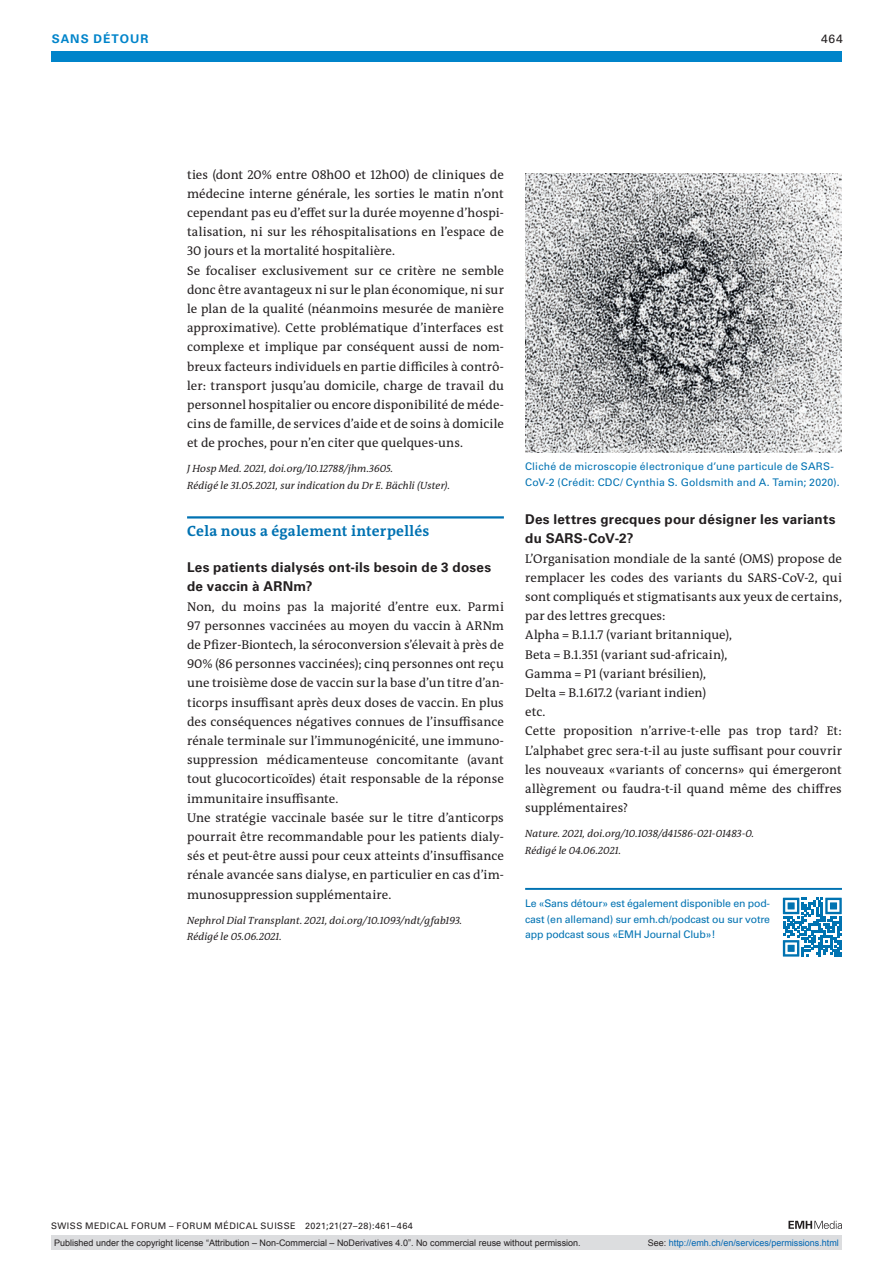
<style>
.page{position:relative;width:893px;height:1263px;background:#fff}
.page>*{position:absolute;margin:0;border:0;box-sizing:border-box;transform-origin:0 0}
.section-h1{font:700 15px "The Antiqua B W7";letter-spacing:.015em;color:#0072b2}
.section-h2{font:700 13.5px/19.2px "Univers LT Std";letter-spacing:.02em;color:#231f20}
.section-pn{font:12.75px/19.2px "The Antiqua B W5 Plain";letter-spacing:.005em;color:#231f20;text-align:justify}
.t1{font:700 12px "Univers LT Std";color:#0084ca}
.t2{font:12px "Univers LT Std";color:#231f20}
.section-ps{font:italic 10.5px "The Antiqua B W5 Plain";letter-spacing:.01em;color:#231f20}
.boxed-text-line{font:10.5px/15.8px "Univers LT Std";letter-spacing:-.015em;color:#0072b2;text-align:justify}
.fig-caption{font:10.5px/15.8px "Univers LT Std";letter-spacing:.015em;color:#0072b2}
.t3{font:9px "Arial";color:#231f20}
.t4{font:9px "Univers LT Std";letter-spacing:.05em;color:#231f20}
.t5{font:9px "Arial";color:#0066b3}
.s1{color:#231f20}
</style>
<div class="page">
<div style="left:51px;top:51px;width:791px;height:11px;background:#0084ca"></div>
<svg style="left:788px;top:1221px;width:54px;height:8px"></svg>
<hr style="left:187px;top:516px;width:317px;height:2px;background:#0072b2">
<svg style="left:783px;top:898px;width:59px;height:58px"></svg>
<hr style="left:525px;top:888px;width:317px;height:2px;background:#0072b2">
<img style="left:525px;top:173px;width:317px;height:279px">
<div style="left:51px;top:1235px;width:791px;height:15px;background:#dcdddf"></div>
<p class="t1" style="left:52px;top:31px;width:19px">Sans</p>
<p class="t1" style="left:94px;top:31px;width:10px">détour</p>
<p class="t2" style="left:821px;top:31px;width:23px">464</p>
<p class="section-pn" style="left:187px;top:165px;width:318px">ties (dont 20% entre 08h00 et 12h00) de cliniques de médecine interne générale, les sorties le matin n’ont cependant pas eu d’effet sur la durée moyenne d’hospi&shy;talisation, ni sur les réhospitalisations en l’espace de 30 jours et la mortalité hospitalière.</p>
<p class="section-pn" style="left:187px;top:261px;width:318px">Se focaliser exclusivement sur ce critère ne semble donc être avantageux ni sur le plan économique, ni sur le plan de la qualité (néanmoins mesurée de manière approximative). Cette problématique d’interfaces est complexe et implique par conséquent aussi de nom&shy;breux facteurs individuels en partie difficiles à contrô&shy;ler: transport jusqu’au domicile, charge de travail du personnel hospitalier ou encore disponibilité de méde&shy;cins de famille, de services d’aide et de soins à domicile et de proches, pour n’en citer que quelques-uns.</p>
<p class="section-ps" style="left:187px;top:462px;width:208px">J Hosp Med. 2021, doi.org/10.12788/jhm.3605.</p>
<p class="section-ps" style="left:187px;top:479px;width:264px">Rédigé le 31.05.2021, sur indication du Dr E. Bächli (Uster).</p>
<p class="section-h1" style="left:187px;top:521px;width:244px">Cela nous a également interpellés</p>
<p class="section-h2" style="left:187px;top:558px;width:305px">Les patients dialysés ont-ils besoin de 3 doses de vaccin à ARNm?</p>
<p class="section-pn" style="left:187px;top:597px;width:318px">Non, du moins pas la majorité d’entre eux. Parmi 97 personnes vaccinées au moyen du vaccin à ARNm de Pfizer-Biontech, la séroconversion s’élevait à près de 90% (86 personnes vaccinées); cinq personnes ont reçu une troisième dose de vaccin sur la base d’un titre d’an&shy;ticorps insuffisant après deux doses de vaccin. En plus des conséquences négatives connues de l’insuffisance rénale terminale sur l’immunogénicité, une immuno&shy;suppression médicamenteuse concomitante (avant tout glucocorticoïdes) était responsable de la réponse immunitaire insuffisante.</p>
<p class="section-pn" style="left:187px;top:808px;width:318px">Une stratégie vaccinale basée sur le titre d’anticorps pourrait être recommandable pour les patients dialy&shy;sés et peut-être aussi pour ceux atteints d’insuffisance rénale avancée sans dialyse, en particulier en cas d’im&shy;munosuppression supplémentaire.</p>
<p class="section-ps" style="left:187px;top:913px;width:277px">Nephrol Dial Transplant. 2021, doi.org/10.1093/ndt/gfab193.</p>
<p class="section-ps" style="left:187px;top:930px;width:96px">Rédigé le 05.06.2021.</p>
<p class="fig-caption" style="left:525px;top:459px;width:316px">Cliché de microscopie électronique d’une particule de SARS-<br>CoV-2 (Crédit: CDC/ Cynthia S. Goldsmith and A. Tamin; 2020).</p>
<p class="section-h2" style="left:525px;top:510px;width:312px">Des lettres grecques pour désigner les variants du SARS-CoV-2?</p>
<p class="section-pn" style="left:525px;top:549px;width:318px">L’Organisation mondiale de la santé (OMS) propose de remplacer les codes des variants du SARS-CoV-2, qui sont compliqués et stigmatisants aux yeux de certains, par des lettres grecques:</p>
<p class="section-pn" style="left:525px;top:626px;width:208px">Alpha = B.1.1.7 (variant britannique),</p>
<p class="section-pn" style="left:525px;top:645px;width:204px">Beta = B.1.351 (variant sud-africain),</p>
<p class="section-pn" style="left:525px;top:664px;width:182px">Gamma = P1 (variant brésilien),</p>
<p class="section-pn" style="left:525px;top:683px;width:183px">Delta = B.1.617.2 (variant indien)</p>
<p class="section-pn" style="left:525px;top:702px;width:22px">etc.</p>
<p class="section-pn" style="left:525px;top:722px;width:318px">Cette proposition n’arrive-t-elle pas trop tard? Et:<br>L’alphabet grec sera-t-il au juste suffisant pour couvrir les nouveaux «variants of concerns» qui émergeront allègrement ou faudra-t-il quand même des chiffres supplémentaires?</p>
<p class="section-ps" style="left:525px;top:827px;width:231px">Nature. 2021, doi.org/10.1038/d41586-021-01483-0.</p>
<p class="section-ps" style="left:525px;top:843px;width:97px">Rédigé le 04.06.2021.</p>
<p class="boxed-text-line" style="left:525px;top:895px;width:246px">Le «Sans détour» est également disponible en pod&shy;cast (en allemand) sur emh.ch/podcast ou sur votre app podcast sous «EMH Journal Club»!</p>
<p class="t4" style="left:51px;top:1220px;width:363px">SWISS MEDICAL FORUM – FORUM MÉDICAL SUISSE 2021;21(27–28):461–464</p>
<p class="t3" style="left:54px;top:1237px;width:528px">Published under the copyright license “Attribution – Non-Commercial – NoDerivatives 4.0”. No commercial reuse without permission.</p>
<p class="t5" style="left:648px;top:1237px;width:193px"><span class="s1">See:</span> http://emh.ch/en/services/permissions.html</p>
</div>
